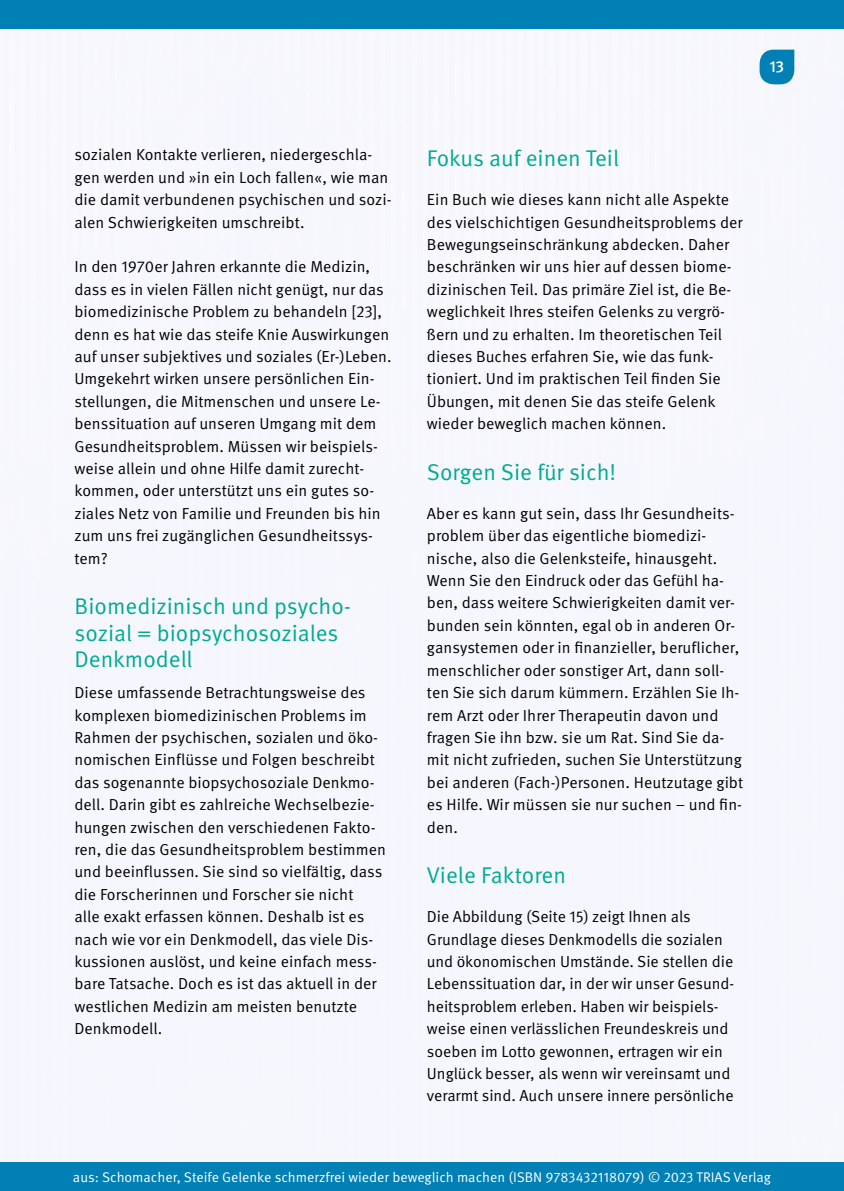
<style>
.page{position:relative;width:844px;height:1191px;background:#fff}
.page>*{position:absolute;margin:0;border:0;box-sizing:border-box;transform-origin:0 0}
.t1{font:22.75px/26.2px "Meta Pro Norm";color:#00aa93}
.t2{font:15.92px/22.4px "Meta Pro Norm";letter-spacing:.005em;color:#000}
.t3{font:500 15.92px "Meta Pro";color:#fff}
.t4{font:14px "Meta Pro Norm";color:#fff}
</style>
<div class="page">
<div style="left:0;top:0;width:843px;height:1191px;background:#0080b4"></div>
<img style="left:0;top:1161px;width:843px;height:1px">
<div style="left:0;top:30px;width:722px;height:1131px;background:#f6f7fd"></div>
<div style="left:722px;top:30px;width:121px;height:1131px;background:#f6f7fd"></div>
<svg style="left:759px;top:50px;width:35px;height:34px"></svg>
<p class="t2" style="left:74px;top:142px;width:318px">sozialen Kontakte verlieren, niedergeschla&shy;gen werden und »in ein Loch fallen«, wie man die damit verbundenen psychischen und sozi&shy;alen Schwierigkeiten umschreibt.</p>
<p class="t2" style="left:74px;top:255px;width:318px">In den 1970er Jahren erkannte die Medizin, dass es in vielen Fällen nicht genügt, nur das biomedizinische Problem zu behandeln [23], denn es hat wie das steife Knie Auswirkungen auf unser subjektives und soziales (Er-)Leben.<br>Umgekehrt wirken unsere persönlichen Ein&shy;stellungen, die Mitmenschen und unsere Le&shy;benssituation auf unseren Umgang mit dem Gesundheitsproblem. Müssen wir beispiels&shy;weise allein und ohne Hilfe damit zurecht&shy;kommen, oder unterstützt uns ein gutes so&shy;ziales Netz von Familie und Freunden bis hin zum uns frei zugänglichen Gesundheitssys&shy;tem?</p>
<h1 class="t1" style="left:74px;top:592px;width:278px">Biomedizinisch und psycho&shy;sozial = biopsychosoziales<br>Denkmodell</h1>
<p class="t2" style="left:74px;top:680px;width:313px">Diese umfassende Betrachtungsweise des komplexen biomedizinischen Problems im Rahmen der psychischen, sozialen und öko&shy;nomischen Einflüsse und Folgen beschreibt das sogenannte biopsychosoziale Denkmo&shy;dell. Darin gibt es zahlreiche Wechselbezie&shy;hungen zwischen den verschiedenen Fakto&shy;ren, die das Gesundheitsproblem bestimmen und beeinflussen. Sie sind so vielfältig, dass die Forscherinnen und Forscher sie nicht<br>alle exakt erfassen können. Deshalb ist es nach wie vor ein Denkmodell, das viele Dis&shy;kussionen auslöst, und keine einfach mess&shy;bare Tatsache. Doch es ist das aktuell in der westlichen Medizin am meisten benutzte Denkmodell.</p>
<p class="t3" style="left:769px;top:55px;width:16px">13</p>
<h1 class="t1" style="left:427px;top:144px;width:194px">Fokus auf einen Teil</h1>
<p class="t2" style="left:427px;top:187px;width:317px">Ein Buch wie dieses kann nicht alle Aspekte des vielschichtigen Gesundheitsproblems der Bewegungseinschränkung abdecken. Daher beschränken wir uns hier auf dessen biome&shy;dizinischen Teil. Das primäre Ziel ist, die Be&shy;weglichkeit Ihres steifen Gelenks zu vergrö&shy;ßern und zu erhalten. Im theoretischen Teil dieses Buches erfahren Sie, wie das funk&shy;tioniert. Und im praktischen Teil finden Sie Übungen, mit denen Sie das steife Gelenk wieder beweglich machen können.</p>
<h1 class="t1" style="left:427px;top:457px;width:191px">Sorgen Sie für sich!</h1>
<p class="t2" style="left:427px;top:501px;width:318px">Aber es kann gut sein, dass Ihr Gesundheits&shy;problem über das eigentliche biomedizi&shy;nische, also die Gelenksteife, hinausgeht.<br>Wenn Sie den Eindruck oder das Gefühl ha&shy;ben, dass weitere Schwierigkeiten damit ver&shy;bunden sein könnten, egal ob in anderen Or&shy;gansystemen oder in finanzieller, beruflicher, menschlicher oder sonstiger Art, dann soll&shy;ten Sie sich darum kümmern. Erzählen Sie Ih&shy;rem Arzt oder Ihrer Therapeutin davon und fragen Sie ihn bzw. sie um Rat. Sind Sie da&shy;mit nicht zufrieden, suchen Sie Unterstützung bei anderen (Fach-)Personen. Heutzutage gibt es Hilfe. Wir müssen sie nur suchen – und fin&shy;den.</p>
<h1 class="t1" style="left:427px;top:861px;width:141px">Viele Faktoren</h1>
<p class="t2" style="left:427px;top:904px;width:308px">Die Abbildung (Seite 15) zeigt Ihnen als Grundlage dieses Denkmodells die sozialen und ökonomischen Umstände. Sie stellen die Lebenssituation dar, in der wir unser Gesund&shy;heitsproblem erleben. Haben wir beispiels&shy;weise einen verlässlichen Freundeskreis und soeben im Lotto gewonnen, ertragen wir ein Unglück besser, als wenn wir vereinsamt und verarmt sind. Auch unsere innere persönliche</p>
<p class="t4" style="left:73px;top:1166px;width:699px">aus: Schomacher, Steife Gelenke schmerzfrei wieder beweglich machen (ISBN 9783432118079) © 2023 TRIAS Verlag</p>
</div>
